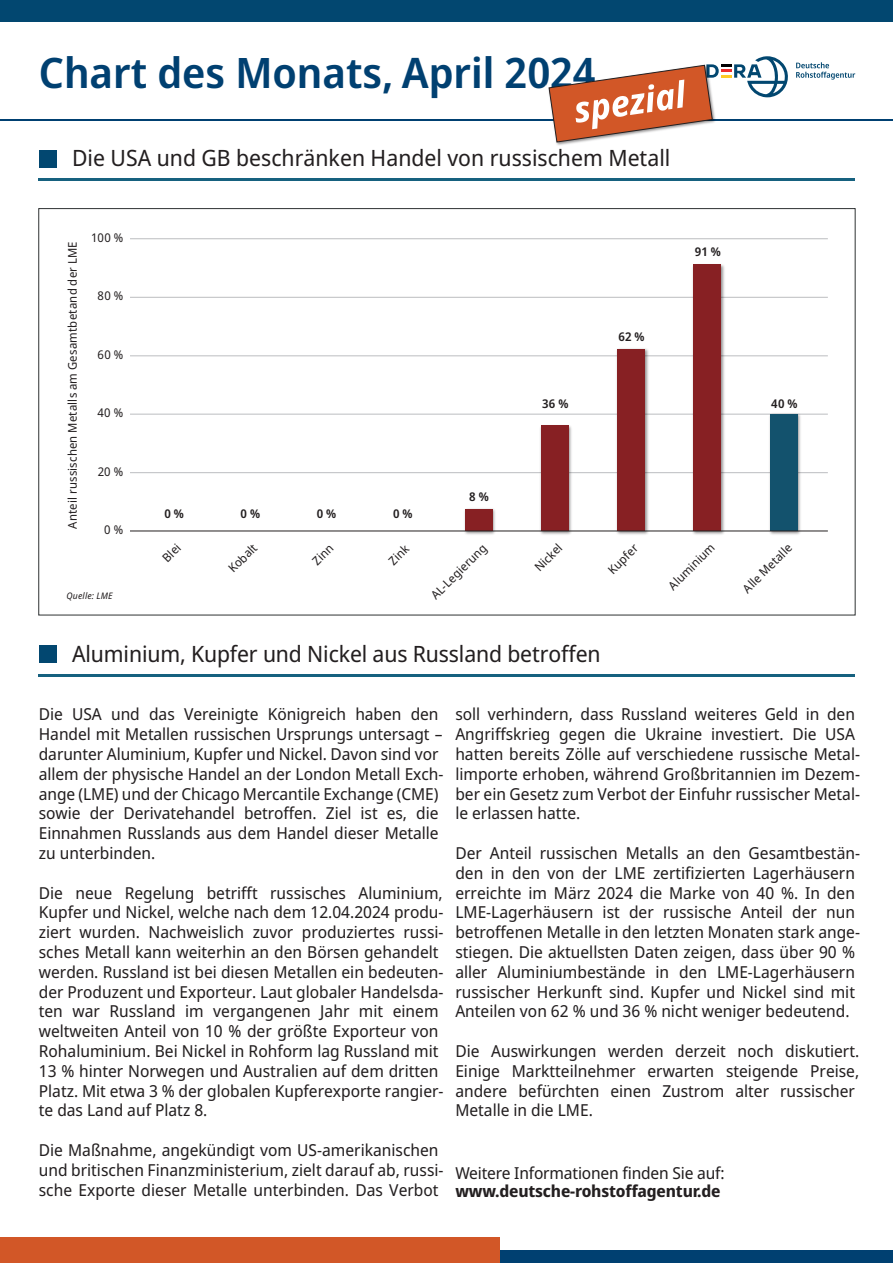
<style>
.page{position:relative;width:893px;height:1263px;background:#fff}
.page>*{position:absolute;margin:0;border:0;box-sizing:border-box;transform-origin:0 0}
.t1{font:600 42px "Noto Sans Display";color:#004071}
.t2{font:22.5px "Noto Sans Display";color:#231f20}
.t3{font:16.5px/19.8px "Noto Sans Display";color:#231f20}
.t4{font:700 16.5px "Noto Sans Display";letter-spacing:-.01em;color:#231f20}
.t5{font:12px "Noto Sans Display";letter-spacing:.015em;color:#231f20}
.t6{font:600 12px "Noto Sans Display";letter-spacing:.025em;color:#231f20}
.t7{font:italic 9px "Noto Sans Display";letter-spacing:.025em;color:#231f20}
</style>
<div class="page">
<hr style="left:39px;top:675px;width:816px;height:2px;background:#16617f">
<div style="left:39px;top:646px;width:17px;height:17px;background:#024770"></div>
<hr style="left:39px;top:179px;width:816px;height:2px;background:#16617f">
<div style="left:39px;top:150px;width:17px;height:17px;background:#024770"></div>
<hr style="left:0;top:119px;width:893px;height:1px;background:#004071">
<div style="left:0;top:1250px;width:893px;height:13px;background:#004071"></div>
<div style="left:0;top:0;width:893px;height:21px;background:#024770"></div>
<div style="left:0;top:1237px;width:500px;height:26px;background:#d25727"></div>
<img style="left:546px;top:87px;width:34px;height:59px">
<svg style="left:549px;top:56px;width:306px;height:86px"></svg>
<hr style="left:130px;top:472px;width:697px;height:1px;background:#bcbdc0">
<hr style="left:130px;top:414px;width:697px;height:1px;background:#bcbdc0">
<hr style="left:130px;top:356px;width:697px;height:1px;background:#bcbdc0">
<hr style="left:130px;top:297px;width:697px;height:1px;background:#bcbdc0">
<hr style="left:130px;top:238px;width:697px;height:1px;background:#bcbdc0">
<img style="left:767px;top:413px;width:36px;height:122px">
<div style="left:770px;top:414px;width:27px;height:117px;background:#13526d"></div>
<img style="left:462px;top:508px;width:36px;height:27px">
<div style="left:465px;top:509px;width:27px;height:22px;background:#872023"></div>
<img style="left:539px;top:425px;width:35px;height:110px">
<div style="left:541px;top:426px;width:27px;height:105px;background:#872023"></div>
<img style="left:615px;top:348px;width:35px;height:187px">
<div style="left:617px;top:349px;width:28px;height:182px;background:#872023"></div>
<img style="left:691px;top:264px;width:36px;height:271px">
<div style="left:694px;top:265px;width:27px;height:266px;background:#872023"></div>
<hr style="left:130px;top:531px;width:697px;height:1px;background:#231f20">
<h1 class="t1" style="left:39px;top:43px;width:558px">Chart des Monats, April 2024</h1>
<h2 class="t2" style="left:72px;top:142px;width:600px">Die USA und GB beschränken Handel von russischem Metall</h2>
<p class="t5" style="left:64px;top:529px;width:289px;rotate:-90deg">Anteil russischen Metalls am Gesamtbetand der LME</p>
<p class="t5" style="left:91px;top:229px;width:33px">100 %</p>
<p class="t5" style="left:98px;top:287px;width:27px">80 %</p>
<p class="t5" style="left:98px;top:346px;width:27px">60 %</p>
<p class="t5" style="left:97px;top:404px;width:27px">40 %</p>
<p class="t5" style="left:98px;top:463px;width:27px">20 %</p>
<p class="t5" style="left:104px;top:521px;width:20px">0 %</p>
<p class="t6" style="left:164px;top:505px;width:21px">0 %</p>
<p class="t6" style="left:241px;top:505px;width:21px">0 %</p>
<p class="t6" style="left:317px;top:505px;width:21px">0 %</p>
<p class="t6" style="left:393px;top:505px;width:21px">0 %</p>
<p class="t6" style="left:469px;top:488px;width:21px">8 %</p>
<p class="t6" style="left:542px;top:395px;width:28px">36 %</p>
<p class="t6" style="left:618px;top:328px;width:28px">62 %</p>
<p class="t6" style="left:695px;top:243px;width:28px">91 %</p>
<p class="t6" style="left:771px;top:395px;width:28px">40 %</p>
<p class="t7" style="left:67px;top:589px;width:48px">Quelle: LME</p>
<p class="t5" style="left:158px;top:554px;width:22px;rotate:-45deg">Blei</p>
<p class="t5" style="left:308px;top:556px;width:25px;rotate:-45deg">Zinn</p>
<p class="t5" style="left:385px;top:556px;width:25px;rotate:-45deg">Zink</p>
<p class="t5" style="left:427px;top:591px;width:74px;rotate:-45deg">AL-Legierung</p>
<p class="t5" style="left:531px;top:563px;width:35px;rotate:-45deg">Nickel</p>
<p class="t5" style="left:739px;top:585px;width:65px;rotate:-45deg">Alle Metalle</p>
<p class="t5" style="left:224px;top:564px;width:37px;rotate:-45deg">Kobalt</p>
<p class="t5" style="left:664px;top:582px;width:61px;rotate:-45deg">Aluminium</p>
<p class="t5" style="left:604px;top:566px;width:38px;rotate:-45deg">Kupfer</p>
<h2 class="t2" style="left:72px;top:638px;width:530px">Aluminium, Kupfer und Nickel aus Russland betroffen</h2>
<p class="t3" style="left:39px;top:705px;width:406px">Die USA und das Vereinigte Königreich haben den Handel mit Metallen russischen Ursprungs untersagt – darunter Aluminium, Kupfer und Nickel. Davon sind vor allem der physische Handel an der London Metall Exch&shy;ange (LME) und der Chicago Mercantile Exchange (CME) sowie der Derivatehandel betroffen. Ziel ist es, die Einnahmen Russlands aus dem Handel dieser Metalle zu unterbinden.</p>
<p class="t3" style="left:39px;top:883px;width:406px">Die neue Regelung betrifft russisches Aluminium, Kupfer und Nickel, welche nach dem 12.04.2024 produ&shy;ziert wurden. Nachweislich zuvor produziertes russi&shy;sches Metall kann weiterhin an den Börsen gehandelt werden. Russland ist bei diesen Metallen ein bedeuten&shy;der Produzent und Exporteur. Laut globaler Handelsda&shy;ten war Russland im vergangenen Jahr mit einem weltweiten Anteil von 10 % der größte Exporteur von Rohaluminium. Bei Nickel in Rohform lag Russland mit 13 % hinter Norwegen und Australien auf dem dritten Platz. Mit etwa 3 % der globalen Kupferexporte rangier&shy;te das Land auf Platz 8.</p>
<p class="t3" style="left:39px;top:1140px;width:406px">Die Maßnahme, angekündigt vom US-amerikanischen und britischen Finanzministerium, zielt darauf ab, russi&shy;sche Exporte dieser Metalle unterbinden. Das Verbot</p>
<p class="t3" style="left:455px;top:705px;width:406px">soll verhindern, dass Russland weiteres Geld in den Angriffskrieg gegen die Ukraine investiert. Die USA hatten bereits Zölle auf verschiedene russische Metal&shy;limporte erhoben, während Großbritannien im Dezem&shy;ber ein Gesetz zum Verbot der Einfuhr russischer Metal&shy;le erlassen hatte.</p>
<p class="t3" style="left:455px;top:843px;width:406px">Der Anteil russischen Metalls an den Gesamtbestän&shy;den in den von der LME zertifizierten Lagerhäusern erreichte im März 2024 die Marke von 40 %. In den LME-Lagerhäusern ist der russische Anteil der nun betroffenen Metalle in den letzten Monaten stark ange&shy;stiegen. Die aktuellsten Daten zeigen, dass über 90 % aller Aluminiumbestände in den LME-Lagerhäusern russischer Herkunft sind. Kupfer und Nickel sind mit Anteilen von 62 % und 36 % nicht weniger bedeutend.</p>
<p class="t3" style="left:455px;top:1041px;width:405px">Die Auswirkungen werden derzeit noch diskutiert.<br>Einige Marktteilnehmer erwarten steigende Preise, andere befürchten einen Zustrom alter russischer Metalle in die LME.</p>
<p class="t3" style="left:455px;top:1163px;width:271px">Weitere Informationen finden Sie auf:</p>
<p class="t4" style="left:455px;top:1180px;width:267px">www.deutsche-rohstoffagentur.de</p>
</div>
